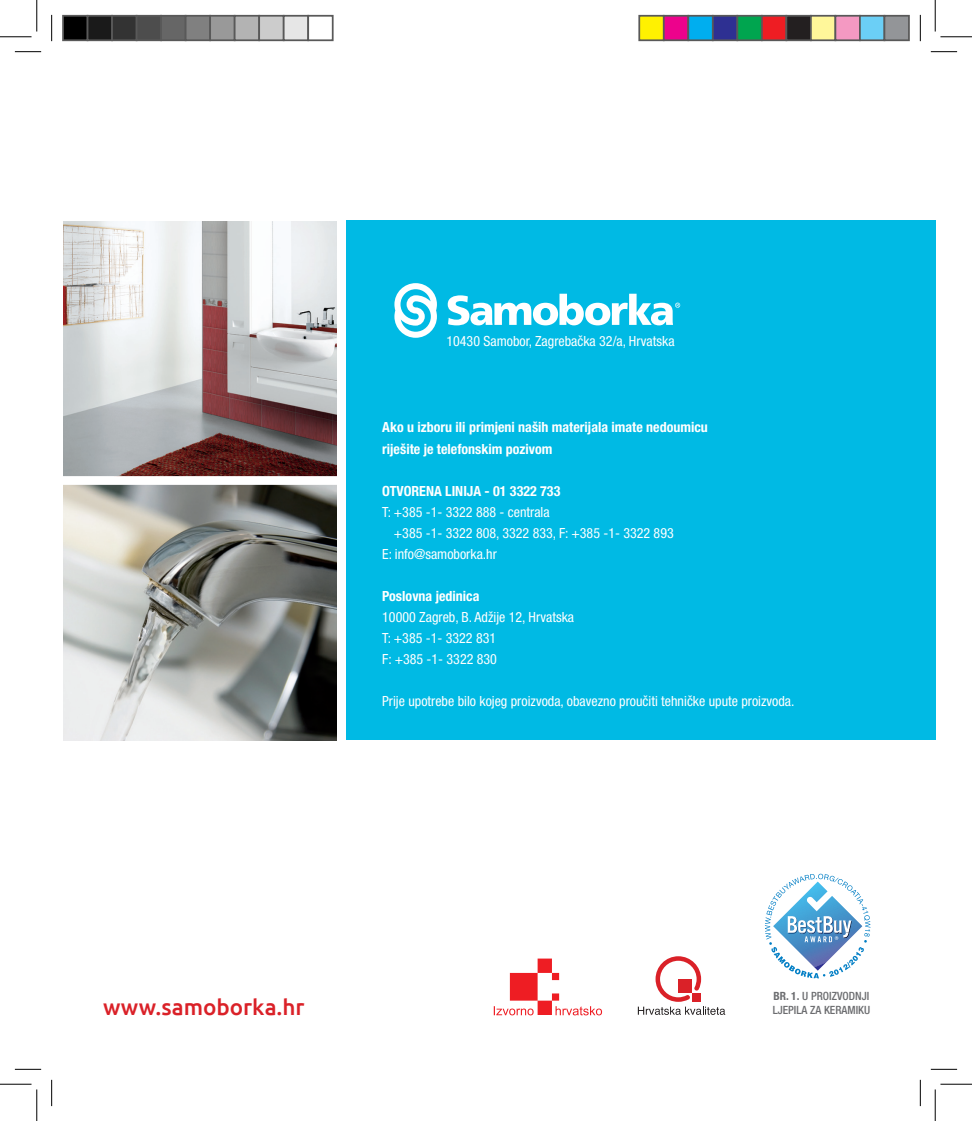
<style>
.page{position:relative;width:972px;height:1121px;background:#fff}
.page>*{position:absolute;margin:0;border:0;box-sizing:border-box;transform-origin:0 0}
.t1{font:500 22.4px "Ubuntu";color:#da2128}
.t2{font:condensed 14px/21px "Helvetica Neue LT Pro";color:#fff}
.t3{font:700 condensed 14px/21px "Helvetica Neue LT Pro";color:#fff}
.t4{font:500 condensed 11.38px "Helvetica Neue LT Pro";color:#6c6d70}
.s1{font-weight:700}
</style>
<div class="page">
<div style="left:346px;top:220px;width:589px;height:519px;background:#00bae4"></div>
<img style="left:64px;top:221px;width:272px;height:255px">
<svg style="left:64px;top:485px;width:272px;height:254px;background:#9d9f9b"></svg>
<svg style="left:394px;top:283px;width:43px;height:55px"></svg>
<svg style="left:447px;top:294px;width:233px;height:31px"></svg>
<svg style="left:764px;top:873px;width:106px;height:105px"></svg>
<svg style="left:637px;top:956px;width:88px;height:58px"></svg>
<svg style="left:493px;top:958px;width:109px;height:57px"></svg>
<svg style="left:15px;top:51px;width:26px;height:1px"></svg>
<svg style="left:930px;top:51px;width:26px;height:1px"></svg>
<svg style="left:15px;top:1068px;width:26px;height:1px"></svg>
<svg style="left:931px;top:1068px;width:25px;height:1px"></svg>
<svg style="left:51px;top:15px;width:1px;height:26px"></svg>
<svg style="left:51px;top:1079px;width:1px;height:26px"></svg>
<svg style="left:919px;top:15px;width:1px;height:26px"></svg>
<svg style="left:919px;top:1080px;width:1px;height:25px"></svg>
<hr style="left:0;top:36px;width:32px;height:1px;background:#000">
<hr style="left:940px;top:36px;width:31px;height:1px;background:#000">
<hr style="left:0;top:1083px;width:32px;height:1px;background:#000">
<hr style="left:940px;top:1083px;width:31px;height:1px;background:#000">
<hr style="left:36px;top:0;width:1px;height:31px;background:#000">
<hr style="left:36px;top:1089px;width:1px;height:31px;background:#000">
<hr style="left:934px;top:0;width:1px;height:31px;background:#000">
<hr style="left:934px;top:1089px;width:1px;height:31px;background:#000">
<div style="left:63px;top:16px;width:25px;height:24px;background:#000"></div>
<div style="left:62px;top:15px;width:26px;height:26px;border:2px solid #595959"></div>
<div style="left:88px;top:16px;width:24px;height:24px;background:#1a1a1a"></div>
<div style="left:87px;top:15px;width:26px;height:26px;border:2px solid #595959"></div>
<div style="left:112px;top:16px;width:25px;height:24px;background:#333"></div>
<div style="left:111px;top:15px;width:26px;height:26px;border:2px solid #595959"></div>
<div style="left:137px;top:16px;width:24px;height:24px;background:#4d4d4d"></div>
<div style="left:136px;top:15px;width:26px;height:26px;border:2px solid #595959"></div>
<div style="left:161px;top:16px;width:25px;height:24px;background:#666"></div>
<div style="left:160px;top:15px;width:26px;height:26px;border:2px solid #595959"></div>
<div style="left:186px;top:16px;width:24px;height:24px;background:#808080"></div>
<div style="left:185px;top:15px;width:26px;height:26px;border:2px solid #595959"></div>
<div style="left:210px;top:16px;width:25px;height:24px;background:#999"></div>
<div style="left:209px;top:15px;width:26px;height:26px;border:2px solid #595959"></div>
<div style="left:235px;top:16px;width:24px;height:24px;background:#b3b3b3"></div>
<div style="left:234px;top:15px;width:26px;height:26px;border:2px solid #595959"></div>
<div style="left:259px;top:16px;width:25px;height:24px;background:#ccc"></div>
<div style="left:258px;top:15px;width:26px;height:26px;border:2px solid #595959"></div>
<div style="left:284px;top:16px;width:24px;height:24px;background:#e6e6e6"></div>
<div style="left:283px;top:15px;width:26px;height:26px;border:2px solid #595959"></div>
<div style="left:307px;top:15px;width:26px;height:26px;border:2px solid #595959"></div>
<div style="left:639px;top:16px;width:24px;height:24px;background:#fff101"></div>
<div style="left:638px;top:15px;width:26px;height:26px;border:2px solid #595959"></div>
<div style="left:663px;top:16px;width:25px;height:24px;background:#ed028c"></div>
<div style="left:662px;top:15px;width:27px;height:26px;border:2px solid #595959"></div>
<div style="left:688px;top:16px;width:24px;height:24px;background:#00aeef"></div>
<div style="left:687px;top:15px;width:26px;height:26px;border:2px solid #595959"></div>
<div style="left:712px;top:16px;width:25px;height:24px;background:#2e3092"></div>
<div style="left:711px;top:15px;width:27px;height:26px;border:2px solid #595959"></div>
<div style="left:737px;top:16px;width:24px;height:24px;background:#00a54f"></div>
<div style="left:736px;top:15px;width:26px;height:26px;border:2px solid #595959"></div>
<div style="left:761px;top:16px;width:25px;height:24px;background:#ee1d23"></div>
<div style="left:760px;top:15px;width:27px;height:26px;border:2px solid #595959"></div>
<div style="left:786px;top:16px;width:24px;height:24px;background:#231f20"></div>
<div style="left:785px;top:15px;width:26px;height:26px;border:2px solid #595959"></div>
<div style="left:810px;top:16px;width:25px;height:24px;background:#fff79a"></div>
<div style="left:809px;top:15px;width:27px;height:26px;border:2px solid #595959"></div>
<div style="left:835px;top:16px;width:24px;height:24px;background:#f499c2"></div>
<div style="left:834px;top:15px;width:26px;height:26px;border:2px solid #595959"></div>
<div style="left:859px;top:16px;width:25px;height:24px;background:#6bcff6"></div>
<div style="left:858px;top:15px;width:27px;height:26px;border:2px solid #595959"></div>
<div style="left:884px;top:16px;width:24px;height:24px;background:#939598"></div>
<div style="left:883px;top:15px;width:26px;height:26px;border:2px solid #595959"></div>
<p class="t2" style="left:446px;top:330px;width:230px">10430 Samobor, Zagrebačka 32/a, Hrvatska</p>
<p class="t3" style="left:382px;top:417px;width:327px">Ako u izboru ili primjeni naših materijala imate nedoumicu riješite je telefonskim pozivom</p>
<p class="t3" style="left:382px;top:480px;width:180px">OTVORENA LINIJA - 01 3322 733</p>
<p class="t2" style="left:382px;top:501px;width:169px">T: +385 -1- 3322 888 - centrala</p>
<p class="t2" style="left:394px;top:522px;width:281px">+385 -1- 3322 808, 3322 833, F: +385 -1- 3322 893</p>
<p class="t2" style="left:382px;top:543px;width:116px">E: info@samoborka.hr</p>
<p class="t3" style="left:382px;top:585px;width:99px">Poslovna jedinica</p>
<p class="t2" style="left:382px;top:606px;width:193px">10000 Zagreb, B. Adžije 12, Hrvatska<br>T: +385 -1- 3322 831<br>F: +385 -1- 3322 830</p>
<p class="t2" style="left:382px;top:690px;width:414px">Prije upotrebe bilo kojeg proizvoda, obavezno proučiti tehničke upute proizvoda.</p>
<p class="t4" style="left:773px;top:988px;width:97px"><span class="s1">BR. 1.</span> U PROIZVODNJI</p>
<h1 class="t1" style="left:103px;top:992px;width:203px">www.samoborka.hr</h1>
<p class="t4" style="left:772px;top:1002px;width:99px">LJEPILA ZA KERAMIKU</p>
</div>
